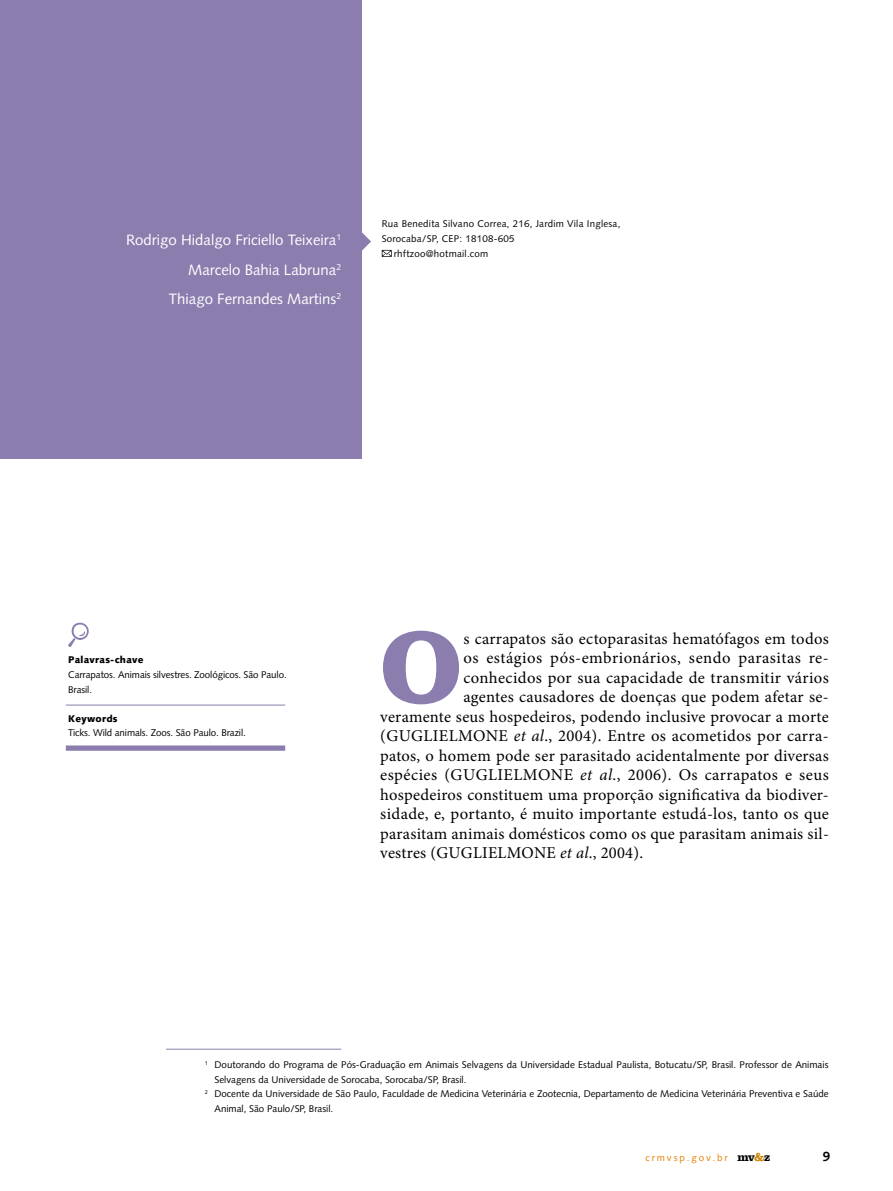
<style>
.page{position:relative;width:893px;height:1191px;background:#fff}
.page>*{position:absolute;margin:0;border:0;box-sizing:border-box;transform-origin:0 0}
.t1{font:700 104.7px "Clarendon LT Std";color:#8b7dae}
.t2{font:16.5px "Minion Pro";letter-spacing:.015em;color:#000}
.t3{font:15px/29.2px "Syntax LT Std";color:#fff;text-align:right}
.t4{font:700 13.5px "Syntax LT Std";color:#000}
.t5{font:9.75px/14.7px "Syntax LT Std";color:#000}
.t6{font:9.75px "Syntax LT Std";letter-spacing:.025em;color:#000}
.t7{font:900 9.75px "Syntax LT Std";letter-spacing:.025em;color:#000}
.t8{font:9.75px "Syntax LT Std";letter-spacing:.2em;color:#e58100}
.s1{font-style:italic}
.s2{font-family:"Clarendon LT Std";font-weight:700;font-size:12px;color:#000}
.s3{font-family:"Clarendon LT Std";font-weight:700;font-size:12px;color:#cc8400}
</style>
<div class="page">
<div style="left:0;top:0;width:361px;height:458px;background:#8b7dae"></div>
<svg style="left:382px;top:250px;width:10px;height:7px"></svg>
<svg style="left:68px;top:623px;width:21px;height:24px"></svg>
<hr style="left:66px;top:705px;width:219px;height:1px;background:#8b7dae">
<div style="left:66px;top:745px;width:219px;height:5px;background:#8b7dae"></div>
<hr style="left:166px;top:1049px;width:175px;height:1px;background:#8b7dae">
<svg style="left:361px;top:232px;width:10px;height:19px"></svg>
<p class="t3" style="left:126px;top:225px;width:217px">Rodrigo Hidalgo Friciello Teixeira<sup>1<br></sup>Marcelo Bahia Labruna<sup>2<br></sup>Thiago Fernandes Martins<sup>2</sup></p>
<p class="t6" style="left:382px;top:218px;width:240px">Rua Benedita Silvano Correa, 216, Jardim Vila Inglesa,</p>
<p class="t6" style="left:382px;top:233px;width:134px">Sorocaba/SP, CEP: 18108-605</p>
<p class="t6" style="left:394px;top:247px;width:96px">rhftzoo@hotmail.com</p>
<p class="t7" style="left:68px;top:654px;width:77px">Palavras-chave</p>
<p class="t5" style="left:68px;top:667px;width:220px">Carrapatos. Animais silvestres. Zoológicos. São Paulo.<br>Brasil.</p>
<p class="t7" style="left:68px;top:712px;width:51px">Keywords</p>
<p class="t5" style="left:68px;top:725px;width:179px">Ticks. Wild animals. Zoos. São Paulo. Brazil.</p>
<h1 class="t1" style="left:380px;top:604px;width:83px">O</h1>
<p class="t2" style="left:463px;top:627px;width:367px">s carrapatos são ectoparasitas hematófagos em todos</p>
<p class="t2" style="left:463px;top:647px;width:367px">os estágios pós-embrionários, sendo parasitas re-</p>
<p class="t2" style="left:463px;top:666px;width:367px">conhecidos por sua capacidade de transmitir vários</p>
<p class="t2" style="left:463px;top:686px;width:367px">agentes causadores de doenças que podem afetar se-</p>
<p class="t2" style="left:380px;top:705px;width:450px">veramente seus hospedeiros, podendo inclusive provocar a morte</p>
<p class="t2" style="left:380px;top:725px;width:450px">(GUGLIELMONE <span class="s1">et al</span>., 2004). Entre os acometidos por carra-</p>
<p class="t2" style="left:380px;top:744px;width:450px">patos, o homem pode ser parasitado acidentalmente por diversas</p>
<p class="t2" style="left:380px;top:764px;width:450px">espécies (GUGLIELMONE <span class="s1">et al</span>., 2006). Os carrapatos e seus</p>
<p class="t2" style="left:380px;top:783px;width:450px">hospedeiros constituem uma proporção significativa da biodiver-</p>
<p class="t2" style="left:380px;top:803px;width:450px">sidade, e, portanto, é muito importante estudá-los, tanto os que</p>
<p class="t2" style="left:380px;top:822px;width:450px">parasitam animais domésticos como os que parasitam animais sil-</p>
<p class="t2" style="left:380px;top:842px;width:264px">vestres (GUGLIELMONE <span class="s1">et al</span>., 2004).</p>
<p class="t5" style="left:205px;top:1057px;width:625px"><sup>1</sup> Doutorando do Programa de Pós-Graduação em Animais Selvagens da Universidade Estadual Paulista, Botucatu/SP, Brasil. Professor de Animais</p>
<p class="t5" style="left:214px;top:1071px;width:253px">Selvagens da Universidade de Sorocaba, Sorocaba/SP, Brasil.</p>
<p class="t5" style="left:205px;top:1086px;width:625px"><sup>2</sup> Docente da Universidade de São Paulo, Faculdade de Medicina Veterinária e Zootecnia, Departamento de Medicina Veterinária Preventiva e Saúde</p>
<p class="t5" style="left:214px;top:1101px;width:120px">Animal, São Paulo/SP, Brasil.</p>
<p class="t8" style="left:645px;top:1151px;width:126px">crmvsp.gov.br <span class="s2">mv</span><span class="s3">&amp;</span><span class="s2">z</span></p>
<p class="t4" style="left:823px;top:1148px;width:9px">9</p>
</div>
